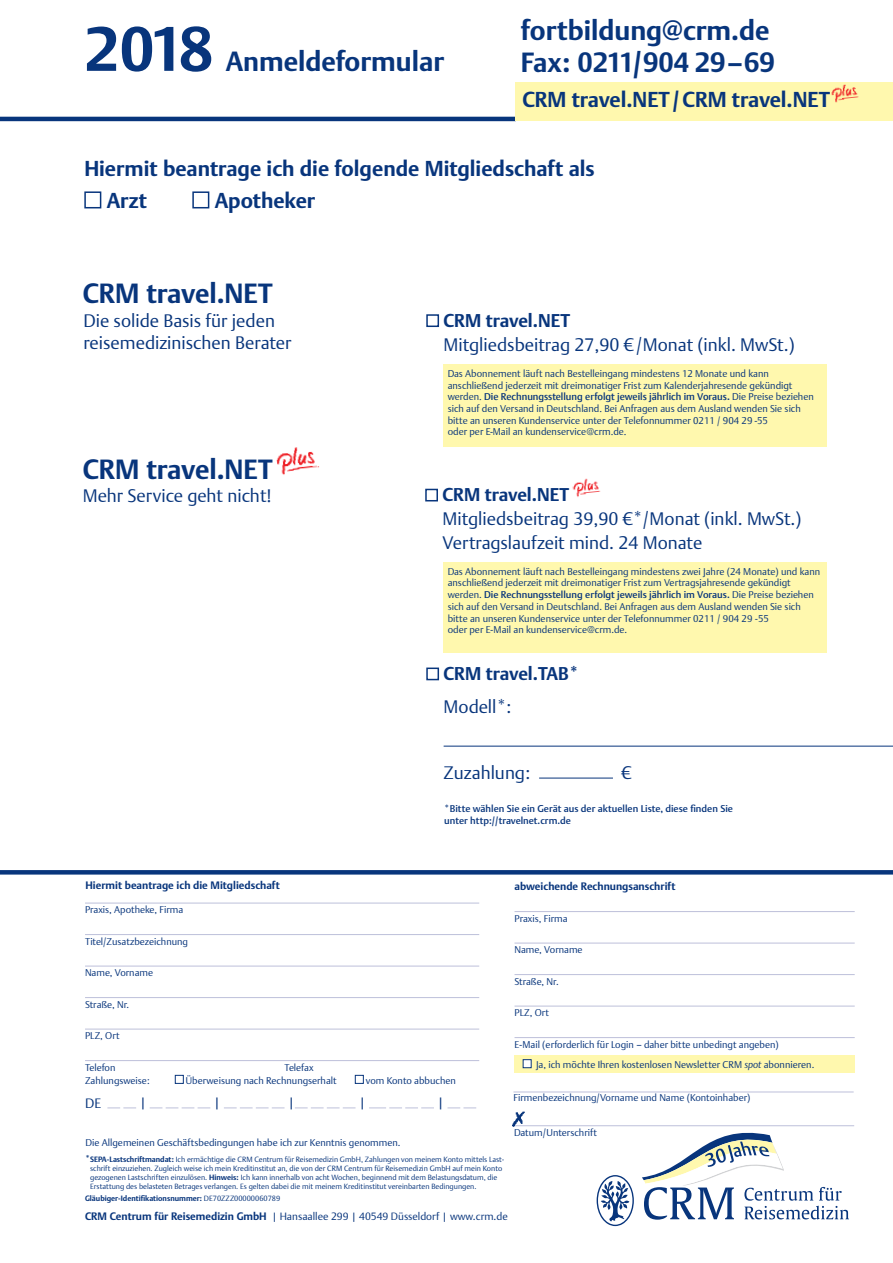
<style>
.page{position:relative;width:893px;height:1263px;background:#fff}
.page>*{position:absolute;margin:0;border:0;box-sizing:border-box;transform-origin:0 0}
.t1{font:700 61.65px "Thieme Argo 2011";color:#08357c}
.t2{font:700 27px/31.5px "Thieme Argo 2011";color:#08357c}
.t3{font:700 21px/32.2px "Thieme Argo 2011";color:#08357c}
.t4{font:300 18px/24px "Thieme Argo 2011";color:#08357c}
.t5{font:700 18px "Thieme Argo 2011";letter-spacing:-.005em;color:#08357c}
.t6{font:300 18px "Thieme Argo 2008";color:#08357c}
.t7{font:300 13.5px "Thieme Argo 2011";color:#08357c}
.t8{font:300 10.5px "Thieme Argo 2011";color:#08357c}
.t9{font:700 10.5px "Thieme Argo 2011";color:#08357c}
.t10{font:300 9.75px/11.7px "Thieme Argo 2011";color:#08357c}
.t11{font:300 9.75px/11.7px "Thieme Argo 2008";color:#08357c}
.t12{font:500 9.75px/11.7px "Thieme Argo 2011";color:#08357c}
.t13{font:300 7.5px/9px "Thieme Argo 2011";color:#08357c}
.t14{font:700 7.5px "Thieme Argo 2011";color:#08357c}
.s1{font-weight:500}
.s2{font-weight:700}
.s3{font-style:italic}
.s4{font-weight:700;font-size:9px}
.s5{font-weight:300}
</style>
<div class="page">
<svg style="left:597px;top:1175px;width:37px;height:51px"></svg>
<svg style="left:642px;top:1126px;width:207px;height:94px"></svg>
<svg style="left:107px;top:1107px;width:29px;height:1px"></svg>
<svg style="left:150px;top:1107px;width:60px;height:1px"></svg>
<svg style="left:224px;top:1107px;width:61px;height:1px"></svg>
<svg style="left:295px;top:1107px;width:60px;height:1px"></svg>
<svg style="left:369px;top:1107px;width:65px;height:1px"></svg>
<svg style="left:447px;top:1107px;width:29px;height:1px"></svg>
<div style="left:175px;top:1075px;width:9px;height:8px;background:#fff;border:1px solid #08357c"></div>
<div style="left:355px;top:1075px;width:9px;height:8px;background:#fff;border:1px solid #08357c"></div>
<hr style="left:513px;top:1091px;width:341px;height:1px;background:#bdc0da">
<svg style="left:0;top:870px;width:893px;height:4px;fill:#08357c"></svg>
<div style="left:514px;top:1055px;width:341px;height:17px;background:#fff8ae"></div>
<div style="left:523px;top:1059px;width:8px;height:9px;background:#fff;border:1px solid #08357c"></div>
<hr style="left:514px;top:1125px;width:340px;height:1px;background:#bdc0da">
<img style="left:512px;top:1111px;width:15px;height:16px">
<hr style="left:0;top:117px;width:516px;height:4px;background:#08357c">
<hr style="left:514px;top:911px;width:341px;height:1px;background:#bdc0da">
<hr style="left:514px;top:943px;width:341px;height:1px;background:#bdc0da">
<hr style="left:514px;top:974px;width:341px;height:1px;background:#bdc0da">
<hr style="left:514px;top:1006px;width:341px;height:1px;background:#bdc0da">
<hr style="left:514px;top:1037px;width:341px;height:1px;background:#bdc0da">
<hr style="left:85px;top:903px;width:394px;height:1px;background:#bdc0da">
<hr style="left:85px;top:934px;width:394px;height:1px;background:#bdc0da">
<hr style="left:85px;top:966px;width:394px;height:1px;background:#bdc0da">
<hr style="left:85px;top:997px;width:394px;height:1px;background:#bdc0da">
<hr style="left:85px;top:1029px;width:394px;height:1px;background:#bdc0da">
<hr style="left:85px;top:1060px;width:394px;height:1px;background:#bdc0da">
<div style="left:84px;top:191px;width:17px;height:17px;background:#fff;border:2px solid #08357c"></div>
<div style="left:192px;top:191px;width:17px;height:17px;background:#fff;border:2px solid #08357c"></div>
<div style="left:426px;top:667px;width:13px;height:13px;background:#fff;border:2px solid #08357c"></div>
<hr style="left:444px;top:746px;width:449px;height:1px;background:#08357c">
<hr style="left:539px;top:778px;width:74px;height:1px;background:#08357c">
<div style="left:426px;top:314px;width:13px;height:13px;background:#fff;border:2px solid #08357c"></div>
<div style="left:443px;top:365px;width:384px;height:82px;background:#fff8ae"></div>
<div style="left:425px;top:489px;width:13px;height:12px;background:#fff;border:2px solid #08357c"></div>
<img style="left:276px;top:447px;width:39px;height:28px">
<img style="left:285px;top:462px;width:35px;height:12px">
<div style="left:443px;top:562px;width:384px;height:91px;background:#fff8ae"></div>
<div style="left:516px;top:82px;width:377px;height:39px;background:#fff8ae"></div>
<img style="left:831px;top:84px;width:27px;height:19px">
<img style="left:837px;top:94px;width:22px;height:8px">
<img style="left:572px;top:478px;width:27px;height:19px">
<img style="left:579px;top:489px;width:22px;height:7px">
<h1 class="t1" style="left:84px;top:8px;width:131px">2018</h1>
<h2 class="t2" style="left:226px;top:46px;width:220px">Anmeldeformular</h2>
<h2 class="t2" style="left:521px;top:15px;width:256px">fortbildung@crm.de<br>Fax: 0211/904 29–69</h2>
<h3 class="t3" style="left:522px;top:83px;width:309px">CRM travel.NET/CRM travel.NET</h3>
<h3 class="t3" style="left:107px;top:152px;width:490px;text-indent:-22px">Hiermit beantrage ich die folgende Mitgliedschaft als<br>Arzt</h3>
<h3 class="t3" style="left:215px;top:185px;width:102px">Apotheker</h3>
<h2 class="t2" style="left:83px;top:277px;width:191px">CRM travel.NET</h2>
<h3 class="t4" style="left:83px;top:309px;width:210px;line-height:21.6px">Die solide Basis für jeden reisemedizinischen Berater</h3>
<h2 class="t2" style="left:83px;top:453px;width:191px">CRM travel.NET</h2>
<h3 class="t6" style="left:83px;top:483px;width:190px">Mehr Service geht nicht!</h3>
<p class="t9" style="left:85px;top:878px;width:196px">Hiermit beantrage ich die Mitgliedschaft</p>
<p class="t10" style="left:85px;top:904px;width:100px">Praxis, Apotheke, Firma</p>
<p class="t10" style="left:85px;top:935px;width:105px">Titel/Zusatzbezeichnung</p>
<p class="t10" style="left:85px;top:967px;width:70px">Name, Vorname</p>
<p class="t10" style="left:85px;top:998px;width:46px">Straße, Nr.</p>
<p class="t10" style="left:85px;top:1030px;width:36px">PLZ, Ort</p>
<p class="t10" style="left:85px;top:1061px;width:32px">Telefon</p>
<p class="t10" style="left:285px;top:1061px;width:31px">Telefax</p>
<h3 class="t5" style="left:444px;top:309px;width:128px">CRM travel.NET</h3>
<h3 class="t4" style="left:444px;top:332px;width:353px">Mitgliedsbeitrag 27,90 €/Monat (inkl. MwSt.)</h3>
<p class="t11" style="left:448px;top:367px;width:368px">Das Abonnement läuft nach Bestelleingang mindestens 12 Monate und kann anschließend jederzeit mit dreimonatiger Frist zum Kalenderjahresende gekündigt werden. <span class="s1">Die Rechnungsstellung erfolgt jeweils jährlich im Voraus</span><span class="s2">.</span> Die Preise beziehen sich auf den Versand in Deutschland. Bei Anfragen aus dem Ausland wenden Sie sich bitte an unseren Kundenservice unter der Telefonnummer 0211 / 904 29 -55<br>oder per E-Mail an kundenservice@crm.de.</p>
<h3 class="t5" style="left:443px;top:483px;width:128px">CRM travel.NET</h3>
<h3 class="t4" style="left:443px;top:507px;width:360px">Mitgliedsbeitrag 39,90 €*/Monat (inkl. MwSt.)<br>Vertragslaufzeit mind. 24 Monate</h3>
<p class="t10" style="left:448px;top:565px;width:374px">Das Abonnement läuft nach Bestelleingang mindestens zwei Jahre (24 Monate) und kann anschließend jederzeit mit dreimonatiger Frist zum Vertragsjahresende gekündigt werden. <span class="s1">Die Rechnungsstellung erfolgt jeweils jährlich im Voraus.</span> Die Preise beziehen sich auf den Versand in Deutschland. Bei Anfragen aus dem Ausland wenden Sie sich bitte an unseren Kundenservice unter der Telefonnummer 0211 / 904 29 -55<br>oder per E-Mail an kundenservice@crm.de.</p>
<h3 class="t5" style="left:444px;top:662px;width:137px">CRM travel.TAB*</h3>
<h3 class="t4" style="left:444px;top:694px;width:69px">Modell*:</h3>
<h3 class="t4" style="left:444px;top:760px;width:88px">Zuzahlung:</h3>
<h3 class="t4" style="left:621px;top:760px;width:12px">€</h3>
<p class="t12" style="left:444px;top:802px;width:290px">*Bitte wählen Sie ein Gerät aus der aktuellen Liste, diese finden Sie unter http://travelnet.crm.de</p>
<p class="t9" style="left:514px;top:879px;width:162px">abweichende Rechnungsanschrift</p>
<p class="t10" style="left:514px;top:912px;width:55px">Praxis, Firma</p>
<p class="t10" style="left:514px;top:944px;width:70px">Name, Vorname</p>
<p class="t10" style="left:514px;top:975px;width:46px">Straße, Nr.</p>
<p class="t10" style="left:514px;top:1007px;width:36px">PLZ, Ort</p>
<p class="t10" style="left:514px;top:1038px;width:266px">E-Mail (erforderlich für Login – daher bitte unbedingt angeben)</p>
<p class="t10" style="left:536px;top:1058px;width:280px">Ja, ich möchte Ihren kostenlosen Newsletter CRM <span class="s3">spot</span> abonnieren.</p>
<p class="t10" style="left:85px;top:1074px;width:66px">Zahlungsweise:</p>
<p class="t10" style="left:186px;top:1074px;width:152px">Überweisung nach Rechnungserhalt</p>
<p class="t10" style="left:366px;top:1074px;width:92px">vom Konto abbuchen</p>
<h3 class="t7" style="left:85px;top:1094px;width:17px">DE</h3>
<h3 class="t7" style="left:139px;top:1093px;width:9px">|</h3>
<h3 class="t7" style="left:214px;top:1093px;width:9px">|</h3>
<h3 class="t7" style="left:288px;top:1093px;width:9px">|</h3>
<h3 class="t7" style="left:359px;top:1093px;width:9px">|</h3>
<h3 class="t7" style="left:437px;top:1093px;width:9px">|</h3>
<p class="t10" style="left:85px;top:1136px;width:317px">Die Allgemeinen Geschäftsbedingungen habe ich zur Kenntnis genommen.</p>
<p class="t13" style="left:90px;top:1154px;width:416px;text-indent:-5px"><span class="s4">*</span><span class="s2">SEPA-Lastschriftmandat:</span> Ich ermächtige die CRM Centrum für Reisemedizin GmbH, Zahlungen von meinem Konto mittels Last&shy;schrift einzuziehen. Zugleich weise ich mein Kreditinstitut an, die von der CRM Centrum für Reisemedizin GmbH auf mein Konto gezogenen Lastschriften einzulösen. <span class="s2">Hinweis:</span> Ich kann innerhalb von acht Wochen, beginnend mit dem Belastungsdatum, die Erstattung des belasteten Betrages verlangen. Es gelten dabei die mit meinem Kreditinstitut vereinbarten Bedingungen.</p>
<p class="t10" style="left:513px;top:1091px;width:238px">Firmenbezeichnung/Vorname und Name (Kontoinhaber)</p>
<p class="t10" style="left:514px;top:1126px;width:85px">Datum/Unterschrift</p>
<p class="t14" style="left:85px;top:1193px;width:197px">Gläubiger-Identifikationsnummer: <span class="s5">DE70ZZZ00000060789</span></p>
<p class="t8" style="left:85px;top:1209px;width:424px"><span class="s2">CRM Centrum für Reisemedizin GmbH</span> | Hansaallee 299 | 40549 Düsseldorf | www.crm.de</p>
</div>
